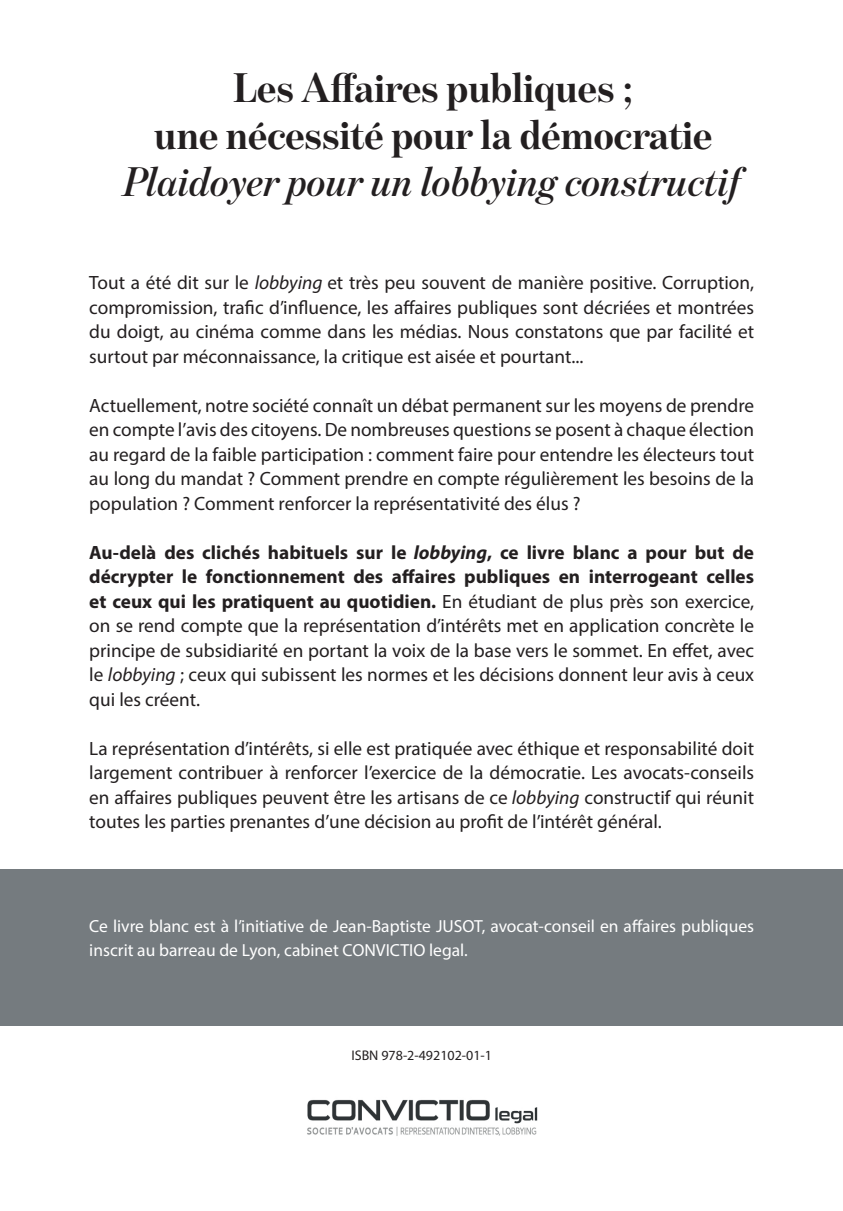
<style>
.page{position:relative;width:843px;height:1211px;background:#fff}
.page>*{position:absolute;margin:0;border:0;box-sizing:border-box;transform-origin:0 0}
.t1{font:700 42px/47.2px "Benton Mod Disp";color:#231f20;text-align:center}
.t2{font:italic 600 42px "Benton Mod Disp";color:#231f20}
.t3{font:19.25px/24.5px "Myriad Pro";color:#231f20;text-align:justify}
.t4{font:17.5px/24.5px "Myriad Pro";color:#fff}
.t5{font:14px "Myriad Pro";color:#231f20}
.s1{font-style:italic}
.s2{font-weight:700}
.s3{font-weight:700;font-style:italic}
</style>
<div class="page">
<div style="left:0;top:869px;width:843px;height:156px;background:#757b7f"></div>
<img style="left:307px;top:1099px;width:231px;height:37px">
<h1 class="t1" style="left:154px;top:64px;width:559px">Les Affaires publiques ;<br>une nécessité pour la démocratie</h1>
<h1 class="t2" style="left:124px;top:159px;width:620px">Plaidoyer pour un lobbying constructif</h1>
<p class="t3" style="left:89px;top:270px;width:666px">Tout a été dit sur le <span class="s1">lobbying</span> et très peu souvent de manière positive. Corruption, compromission, trafic d’influence, les affaires publiques sont décriées et montrées du doigt, au cinéma comme dans les médias. Nous constatons que par facilité et surtout par méconnaissance, la critique est aisée et pourtant...</p>
<p class="t3" style="left:89px;top:392px;width:666px">Actuellement, notre société connaît un débat permanent sur les moyens de prendre en compte l’avis des citoyens. De nombreuses questions se posent à chaque élection au regard de la faible participation : comment faire pour entendre les électeurs tout au long du mandat ? Comment prendre en compte régulièrement les besoins de la population ? Comment renforcer la représentativité des élus ?</p>
<p class="t3" style="left:89px;top:539px;width:666px"><span class="s2">Au-delà des clichés habituels sur le</span> <span class="s3">lobbying</span><span class="s2">, ce livre blanc a pour but de décrypter le fonctionnement des affaires publiques en interrogeant celles et ceux qui les pratiquent au quotidien.</span> En étudiant de plus près son exercice, on se rend compte que la représentation d’intérêts met en application concrète le principe de subsidiarité en portant la voix de la base vers le sommet. En effet, avec le <span class="s1">lobbying</span> ; ceux qui subissent les normes et les décisions donnent leur avis à ceux qui les créent.</p>
<p class="t3" style="left:89px;top:735px;width:666px">La représentation d’intérêts, si elle est pratiquée avec éthique et responsabilité doit largement contribuer à renforcer l’exercice de la démocratie. Les avocats-conseils en affaires publiques peuvent être les artisans de ce <span class="s1">lobbying</span> constructif qui réunit toutes les parties prenantes d’une décision au profit de l’intérêt général.</p>
<p class="t4" style="left:89px;top:913px;width:666px">Ce livre blanc est à l’initiative de Jean-Baptiste JUSOT, avocat-conseil en affaires publiques inscrit au barreau de Lyon, cabinet CONVICTIO legal.</p>
<p class="t5" style="left:351px;top:1046px;width:142px">ISBN 978-2-492102-01-1</p>
</div>
